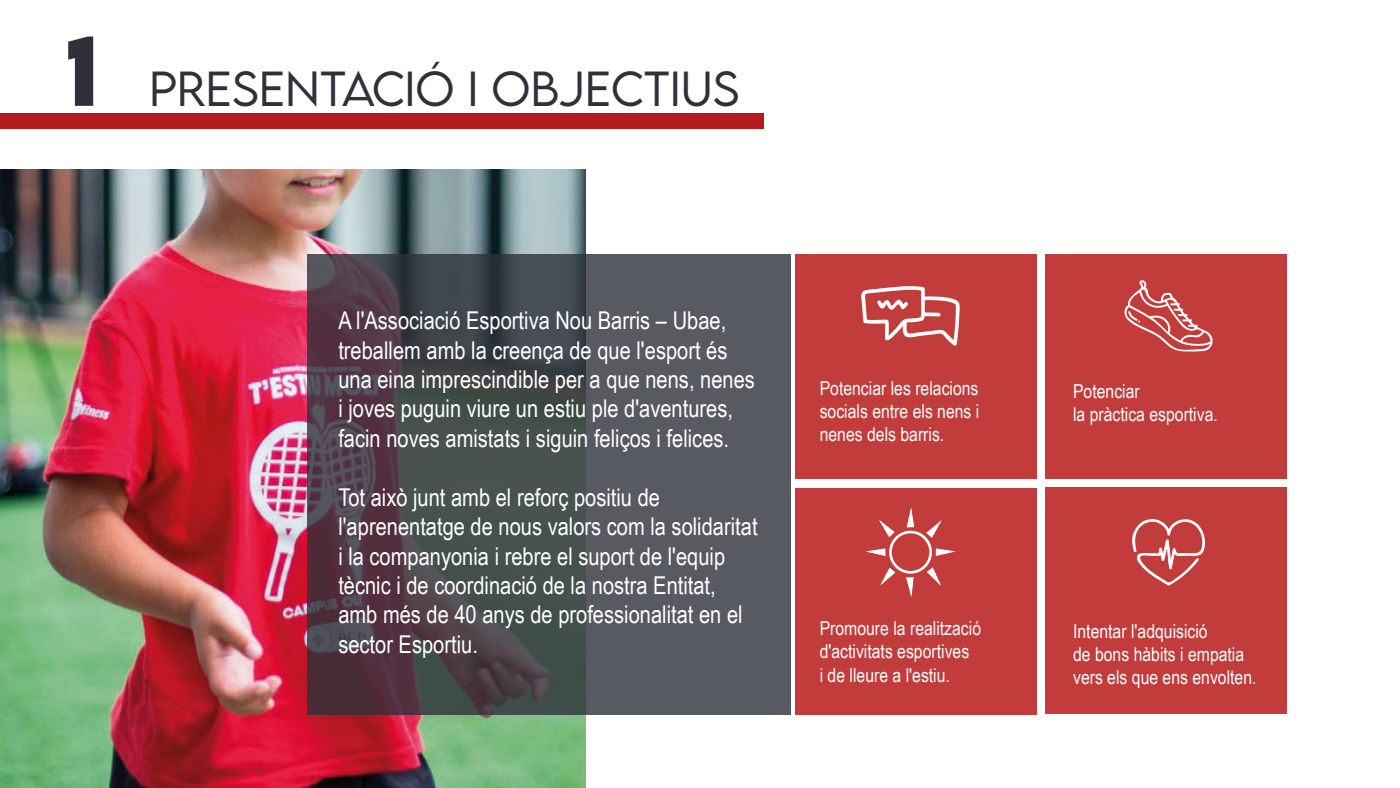
<style>
.page{position:relative;width:1400px;height:788px;background:#fff}
.page>*{position:absolute;margin:0;border:0;box-sizing:border-box;transform-origin:0 0}
.t1{font:300 43.75px "LEMONMILK";color:#2e3139}
.t2{font:24.5px/29.4px "Arial Narrow";color:#fff}
.t3{font:19.25px/23.1px "Arial Narrow";color:#fff}
.s1{font-weight:700;font-size:87.5px}
</style>
<div class="page">
<div style="left:0;top:114px;width:763px;height:15px;background:#b51c1b"></div>
<img style="left:0;top:169px;width:585px;height:619px">
<svg style="left:307px;top:254px;width:483px;height:460px;background:#4e4d52"></svg>
<div style="left:795px;top:254px;width:242px;height:224px;background:#c13c3b"></div>
<div style="left:1045px;top:254px;width:241px;height:224px;background:#c13c3b"></div>
<div style="left:795px;top:488px;width:242px;height:226px;background:#c13c3b"></div>
<div style="left:1045px;top:487px;width:241px;height:227px;background:#c13c3b"></div>
<svg style="left:1132px;top:519px;width:73px;height:67px"></svg>
<svg style="left:1124px;top:280px;width:89px;height:71px"></svg>
<div style="left:889px;top:530px;width:43px;height:43px;border:3px solid #fff;border-radius:50%"></div>
<svg style="left:879px;top:520px;width:16px;height:18px"></svg>
<svg style="left:906px;top:509px;width:9px;height:18px"></svg>
<svg style="left:926px;top:521px;width:15px;height:17px"></svg>
<svg style="left:867px;top:548px;width:19px;height:8px"></svg>
<svg style="left:935px;top:548px;width:19px;height:8px"></svg>
<svg style="left:881px;top:567px;width:15px;height:17px"></svg>
<svg style="left:926px;top:566px;width:15px;height:19px"></svg>
<svg style="left:906px;top:577px;width:8px;height:18px"></svg>
<svg style="left:861px;top:286px;width:99px;height:60px"></svg>
<h1 class="t1" style="left:65px;top:60px;width:676px"><span class="s1">1</span> PRESENTACIÓ i OBJECTiUS</h1>
<p class="t2" style="left:338px;top:305px;width:418px">A l'Associació Esportiva Nou Barris – Ubae, treballem amb la creença de que l'esport és una eina imprescindible per a que nens, nenes i joves puguin viure un estiu ple d'aventures, facin noves amistats i siguin feliços i felices.</p>
<p class="t2" style="left:338px;top:481px;width:421px">Tot això junt amb el reforç positiu de l'aprenentatge de nous valors com la solidaritat i la companyonia i rebre el suport de l'equip tècnic i de coordinació de la nostra Entitat, amb més de 40 anys de professionalitat en el sector Esportiu.</p>
<p class="t3" style="left:820px;top:376px;width:161px;text-align:justify">Potenciar les relacions socials entre els nens i nenes dels barris.</p>
<p class="t3" style="left:820px;top:616px;width:163px">Promoure la realització d'activitats esportives<br>i de lleure a l'estiu.</p>
<p class="t3" style="left:1073px;top:378px;width:146px">Potenciar<br>la pràctica esportiva.</p>
<p class="t3" style="left:1073px;top:619px;width:185px">Intentar l'adquisició<br>de bons hàbits i empatia vers els que ens envolten.</p>
</div>
